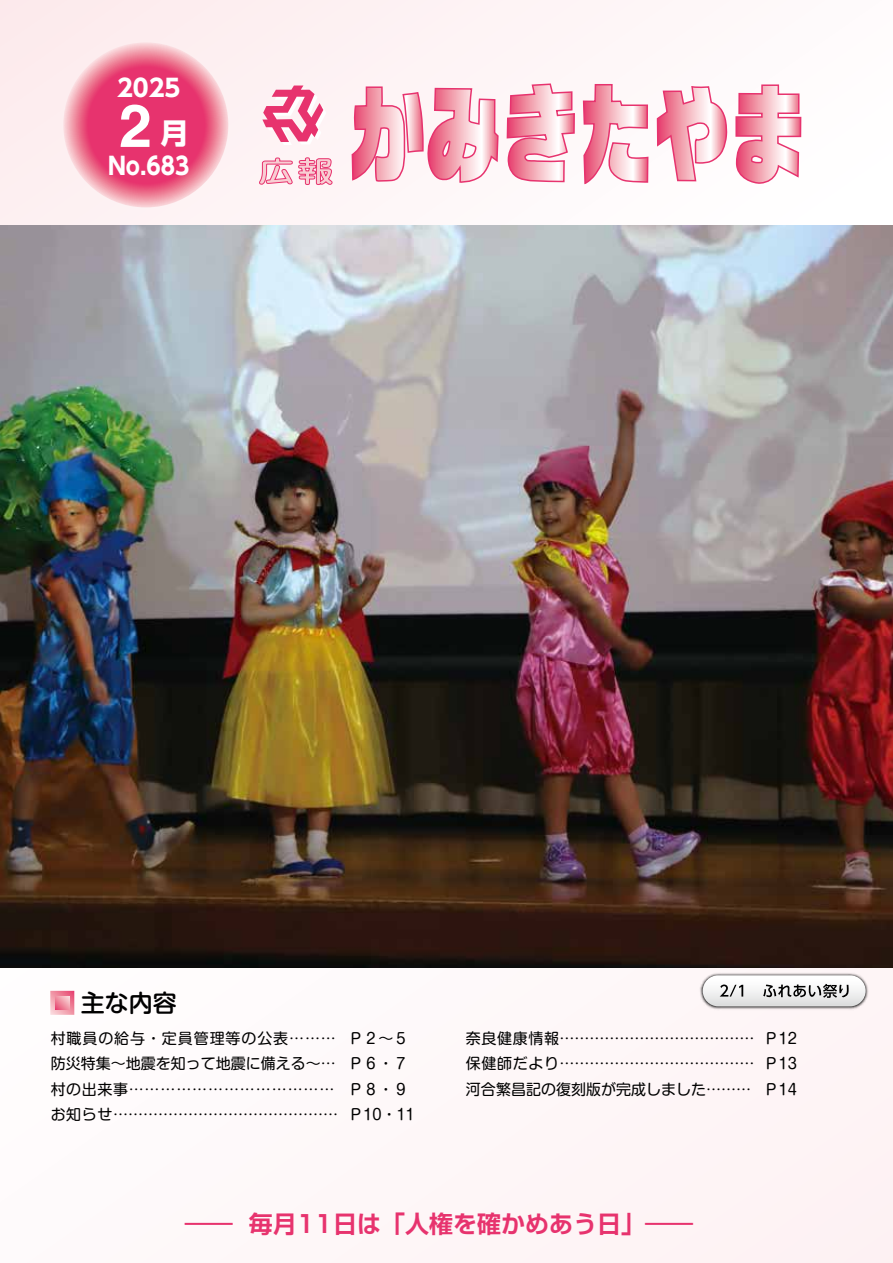
<style>
.page{position:relative;width:893px;height:1263px;background:#fef7f8}
.page>*{position:absolute;margin:0;border:0;box-sizing:border-box;transform-origin:0 0}
.t1{font:700 59.55px "Helvetica";color:#fff}
.t2{font:700 28.8px "UD Shin Go Pro";color:#fff}
.t3{font:700 24px "Shin Go Pro De";color:#e7336e}
.t4{font:700 24px "UD Shin Go Pro";color:#fff;scale:.9 1}
.t5{font:700 24px "UD Shin Go Pro";color:#fff}
.t6{font:500 24px "Shin M Go Pro";color:#000}
.t7{font:700 24px "Shin Go Pro De";color:#e7336e;scale:2 1}
.t8{font:15px/25.5px "Shin M Go Pro";color:#000;text-align:justify}
.t9{font:15px/25.5px "Shin M Go Pro";letter-spacing:.04em;color:#000}
</style>
<div class="page">
<svg style="left:63px;top:42px;width:165px;height:165px;background:#eb5e87"></svg>
<img style="left:700px;top:973px;width:169px;height:37px">
<svg style="left:703px;top:975px;width:163px;height:31px"></svg>
<svg style="left:720px;top:984px;width:23px;height:12px"></svg>
<svg style="left:763px;top:984px;width:86px;height:14px"></svg>
<svg style="left:259px;top:157px;width:74px;height:28px"></svg>
<svg style="left:262px;top:86px;width:62px;height:56px"></svg>
<svg style="left:582px;top:84px;width:67px;height:101px"></svg>
<svg style="left:656px;top:86px;width:72px;height:96px"></svg>
<svg style="left:735px;top:84px;width:67px;height:100px"></svg>
<svg style="left:506px;top:83px;width:69px;height:100px"></svg>
<svg style="left:351px;top:86px;width:148px;height:97px"></svg>
<svg style="left:50px;top:991px;width:24px;height:24px"></svg>
<img style="left:0;top:225px;width:893px;height:742px">
<h3 class="t5" style="left:117px;top:69px;width:65px">2025</h3>
<h1 class="t1" style="left:119px;top:78px;width:35px">2</h1>
<h2 class="t2" style="left:160px;top:109px;width:30px">月</h2>
<h3 class="t4" style="left:108px;top:146px;width:92px">No.683</h3>
<h3 class="t6" style="left:81px;top:983px;width:98px">主な内容</h3>
<p class="t8" style="left:466px;top:1023px;width:290px">奈良健康情報.......................................保健師だより.......................................河合繁昌記の復刻版が完成しました.........</p>
<p class="t9" style="left:51px;top:1023px;width:289px">村職員の給与・定員管理等の公表.........防災特集～地震を知って地震に備える~...村の出来事.......................................お知らせ.............................................</p>
<p class="t8" style="left:764px;top:1023px;width:35px">Ｐ12<br>Ｐ13<br>Ｐ14</p>
<p class="t8" style="left:348px;top:1023px;width:68px;text-align:left">Ｐ２~５<br>Ｐ６・７<br>Ｐ８・９<br>Ｐ10・11</p>
<h3 class="t7" style="left:185px;top:1204px;width:25px">―</h3>
<h3 class="t3" style="left:249px;top:1204px;width:446px">毎月11日は「人権を確かめあう日「―</h3>
</div>
